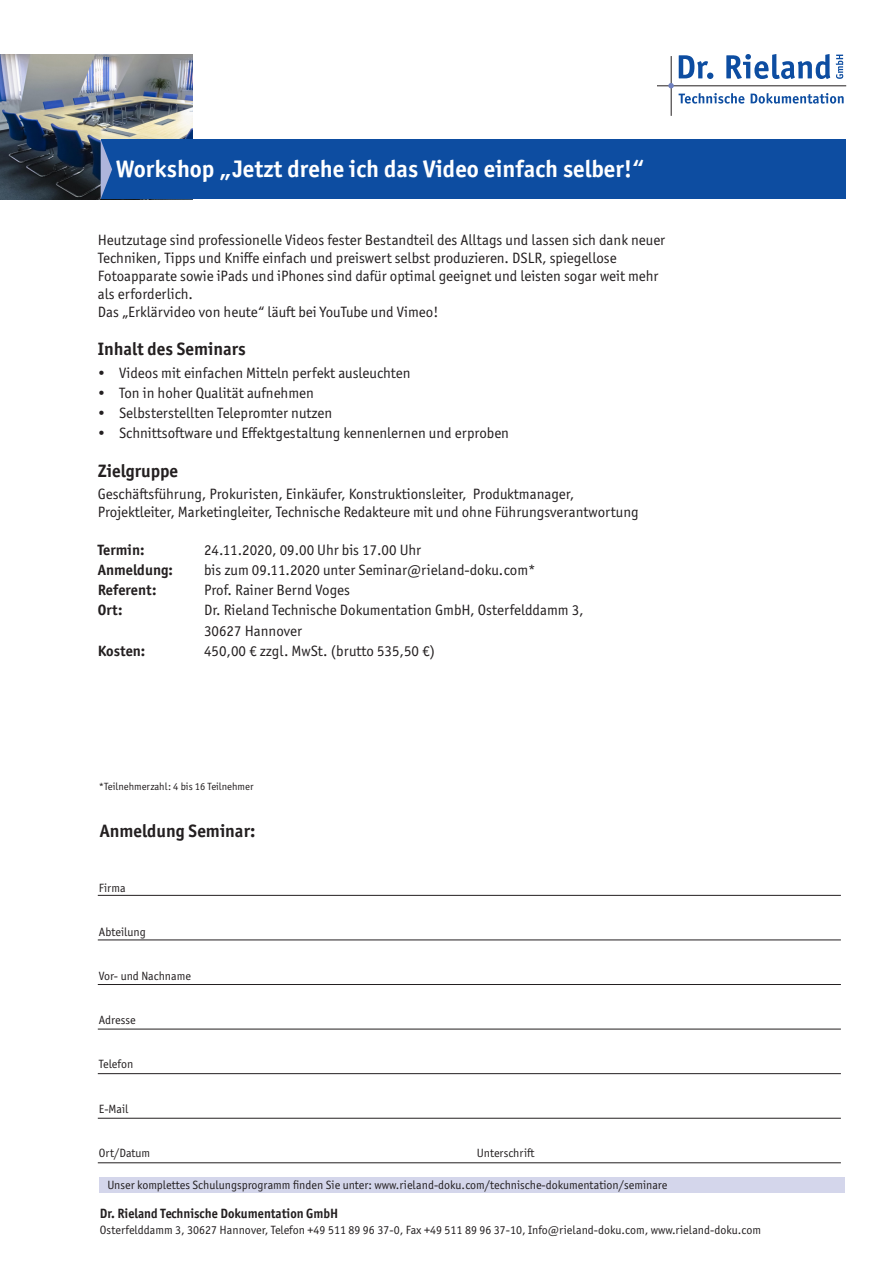
<style>
.page{position:relative;width:893px;height:1263px;background:#fff}
.page>*{position:absolute;margin:0;border:0;box-sizing:border-box;transform-origin:0 0}
.Überschrift_1_klein{font:700 24px "Officina Sans ITC Pro";color:#fff}
.Überschrift_2{font:700 18px "Officina Sans ITC Pro";color:#231f20}
.Fließtext{font:15px/18px "Officina Sans ITC Pro";color:#231f20}
.AnmeldungSeminare{font:15px "Officina Sans ITC Pro";color:#231f20}
.AnmeldungSeminare-2{font:700 15px "Officina Sans ITC Pro";color:#231f20}
.t1{font:700 13.5px "Officina Sans ITC Pro";color:#231f20;scale:.95 1}
.Fließtext-2{font:12px "Officina Sans ITC Pro";color:#231f20}
.Fließtext-3{font:10.5px "Officina Sans ITC Pro";color:#231f20}
</style>
<div class="page">
<img style="left:0;top:55px;width:192px;height:144px">
<hr style="left:671px;top:56px;width:1px;height:60px;background:#231f20">
<hr style="left:657px;top:85px;width:189px;height:1px;background:#231f20">
<svg style="left:668px;top:54px;width:176px;height:50px"></svg>
<div style="left:101px;top:140px;width:744px;height:59px;background:#0d4da1"></div>
<svg style="left:101px;top:141px;width:11px;height:57px"></svg>
<div style="left:100px;top:1177px;width:745px;height:15px;background:#d4d6eb"></div>
<hr style="left:98px;top:895px;width:743px;height:1px;background:#231f20">
<hr style="left:98px;top:940px;width:743px;height:1px;background:#231f20">
<hr style="left:98px;top:984px;width:743px;height:1px;background:#231f20">
<hr style="left:98px;top:1029px;width:743px;height:1px;background:#231f20">
<hr style="left:98px;top:1073px;width:743px;height:1px;background:#231f20">
<hr style="left:98px;top:1118px;width:743px;height:1px;background:#231f20">
<hr style="left:98px;top:1162px;width:743px;height:1px;background:#231f20">
<p class="Überschrift_1_klein" style="left:116px;top:154px;width:530px">Workshop „Jetzt drehe ich das Video einfach selber!“</p>
<p class="Fließtext" style="left:98px;top:231px;width:569px">Heutzutage sind professionelle Videos fester Bestandteil des Alltags und lassen sich dank neuer Techniken, Tipps und Kniffe einfach und preiswert selbst produzieren. DSLR, spiegellose Fotoapparate sowie iPads und iPhones sind dafür optimal geeignet und leisten sogar weit mehr als erforderlich.<br>Das „Erklärvideo von heute“ läuft bei YouTube und Vimeo!</p>
<p class="Überschrift_2" style="left:98px;top:338px;width:150px">Inhalt des Seminars</p>
<p class="Fließtext" style="left:98px;top:363px;width:314px">• Videos mit einfachen Mitteln perfekt ausleuchten</p>
<p class="Fließtext" style="left:98px;top:384px;width:218px">• Ton in hoher Qualität aufnehmen</p>
<p class="Fließtext" style="left:98px;top:404px;width:236px">• Selbsterstellten Telepromter nutzen</p>
<p class="Fließtext" style="left:98px;top:424px;width:413px">• Schnittsoftware und Effektgestaltung kennenlernen und erproben</p>
<p class="Überschrift_2" style="left:98px;top:459px;width:82px">Zielgruppe</p>
<p class="Fließtext" style="left:98px;top:485px;width:542px">Geschäftsführung, Prokuristen, Einkäufer, Konstruktionsleiter, Produktmanager,<br>Projektleiter, Marketingleiter, Technische Redakteure mit und ohne Führungsverantwortung</p>
<p class="AnmeldungSeminare-2" style="left:98px;top:541px;width:48px">Termin:</p>
<p class="AnmeldungSeminare" style="left:204px;top:541px;width:219px">24.11.2020, 09.00 Uhr bis 17.00 Uhr</p>
<p class="AnmeldungSeminare-2" style="left:98px;top:561px;width:77px">Anmeldung:</p>
<p class="AnmeldungSeminare" style="left:204px;top:561px;width:333px">bis zum 09.11.2020 unter Seminar@rieland-doku.com*</p>
<p class="AnmeldungSeminare-2" style="left:98px;top:581px;width:60px">Referent:</p>
<p class="AnmeldungSeminare" style="left:204px;top:581px;width:147px">Prof. Rainer Bernd Voges</p>
<p class="AnmeldungSeminare-2" style="left:98px;top:601px;width:26px">Ort:</p>
<p class="AnmeldungSeminare" style="left:204px;top:601px;width:381px">Dr. Rieland Technische Dokumentation GmbH, Osterfelddamm 3,</p>
<p class="AnmeldungSeminare" style="left:204px;top:622px;width:100px">30627 Hannover</p>
<p class="AnmeldungSeminare-2" style="left:98px;top:641px;width:49px">Kosten:</p>
<p class="AnmeldungSeminare" style="left:204px;top:642px;width:233px">450,00 € zzgl. MwSt. (brutto 535,50 €)</p>
<p class="Fließtext-3" style="left:99px;top:780px;width:156px">*Teilnehmerzahl: 4 bis 16 Teilnehmer</p>
<p class="Überschrift_2" style="left:100px;top:820px;width:157px">Anmeldung Seminar:</p>
<p class="Fließtext-2" style="left:99px;top:880px;width:28px">Firma</p>
<p class="Fließtext-2" style="left:99px;top:925px;width:48px">Abteilung</p>
<p class="Fließtext-2" style="left:99px;top:969px;width:94px">Vor- und Nachname</p>
<p class="Fließtext-2" style="left:99px;top:1013px;width:38px">Adresse</p>
<p class="Fließtext-2" style="left:99px;top:1057px;width:36px">Telefon</p>
<p class="Fließtext-2" style="left:99px;top:1101px;width:31px">E-Mail</p>
<p class="Fließtext-2" style="left:99px;top:1145px;width:53px">Ort/Datum</p>
<p class="Fließtext-2" style="left:477px;top:1145px;width:59px">Unterschrift</p>
<p class="Fließtext-2" style="left:107px;top:1178px;width:561px">Unser komplettes Schulungsprogramm finden Sie unter: www.rieland-doku.com/technische-dokumentation/seminare</p>
<p class="Fließtext-2" style="left:100px;top:1222px;width:663px">Osterfelddamm 3, 30627 Hannover, Telefon +49 511 89 96 37-0, Fax +49 511 89 96 37-10, Info@rieland-doku.com, www.rieland-doku.com</p>
<p class="t1" style="left:100px;top:1205px;width:252px">Dr. Rieland Technische Dokumentation GmbH</p>
</div>
